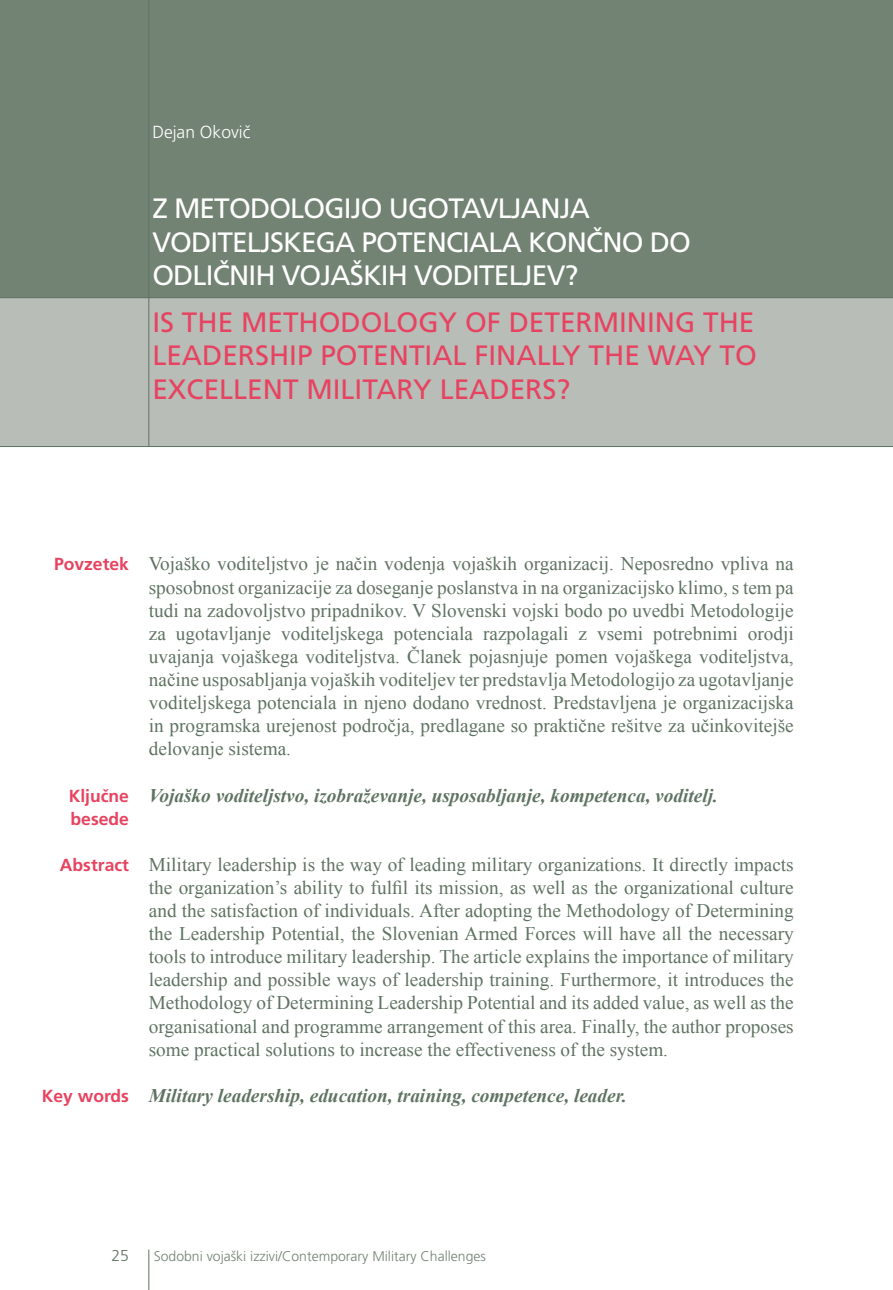
<style>
.page{position:relative;width:893px;height:1290px;background:#fff}
.page>*{position:absolute;margin:0;border:0;box-sizing:border-box;transform-origin:0 0}
.t1{font:28px/33.6px "Frutiger CE";color:#e74360;text-align:justify}
.t2{font:28px/33.6px "Frutiger CE";letter-spacing:-.03em;color:#fff}
.t3{font:19.25px/23.1px "Times New Roman";color:#5f7361;text-align:justify}
.t4{font:italic 700 19.25px "Times New Roman";color:#5f7361}
.t5{font:700 17.5px/23.1px "Frutiger CE";color:#e74360}
.t6{font:300 17.5px "Frutiger CE";color:#fff}
.t7{font:300 15.75px "Frutiger CE";color:#5f7361}
.t8{font:300 14px "Frutiger CE";color:#728273}
</style>
<div class="page">
<hr style="left:148px;top:1249px;width:1px;height:41px;background:#5f7361">
<div style="left:0;top:0;width:893px;height:298px;background:#728273"></div>
<div style="left:0;top:298px;width:893px;height:148px;background:#b8bdb8"></div>
<hr style="left:0;top:297px;width:893px;height:1px;background:#5f7361">
<hr style="left:0;top:446px;width:893px;height:1px;background:#5f7361">
<hr style="left:148px;top:0;width:1px;height:446px;background:#5f7361">
<p class="t6" style="left:152px;top:122px;width:100px">Dejan Okovič</p>
<h1 class="t2" style="left:152px;top:191px;width:540px">Z METODOLOGIJO UGOTAVLJANJA<br>VODITELJSKEGA POTENCIALA KONČNO DO<br>ODLIČNIH VOJAŠKIH VODITELJEV?</h1>
<h1 class="t1" style="left:152px;top:305px;width:606px">IS THE METHODOLOGY OF DETERMINING THE LEADERSHIP POTENTIAL FINALLY THE WAY TO EXCELLENT MILITARY LEADERS?</h1>
<p class="t5" style="left:54px;top:553px;width:76px">Povzetek</p>
<p class="t5" style="left:69px;top:784px;width:62px">Ključne besede</p>
<p class="t5" style="left:60px;top:853px;width:71px">Abstract</p>
<p class="t5" style="left:42px;top:1084px;width:89px">Key words</p>
<p class="t3" style="left:149px;top:552px;width:646px">Vojaško voditeljstvo je način vodenja vojaških organizacij. Neposredno vpliva na sposobnost organizacije za doseganje poslanstva in na organizacijsko klimo, s tem pa tudi na zadovoljstvo pripadnikov. V Slovenski vojski bodo po uvedbi Metodologije za ugotavljanje voditeljskega potenciala razpolagali z vsemi potrebnimi orodji uvajanja vojaškega voditeljstva. Članek pojasnjuje pomen vojaškega voditeljstva, načine usposabljanja vojaških voditeljev ter predstavlja Metodologijo za ugotavljanje voditeljskega potenciala in njeno dodano vrednost. Predstavljena je organizacijska in programska urejenost področja, predlagane so praktične rešitve za učinkovitejše delovanje sistema.</p>
<p class="t4" style="left:149px;top:782px;width:570px">Vojaško voditeljstvo, izobraževanje, usposabljanje, kompetenca, voditelj.</p>
<p class="t3" style="left:149px;top:852px;width:646px">Military leadership is the way of leading military organizations. It directly impacts the organization’s ability to fulfil its mission, as well as the organizational culture and the satisfaction of individuals. After adopting the Methodology of Determining the Leadership Potential, the Slovenian Armed Forces will have all the necessary tools to introduce military leadership. The article explains the importance of military leadership and possible ways of leadership training. Furthermore, it introduces the Methodology of Determining Leadership Potential and its added value, as well as the organisational and programme arrangement of this area. Finally, the author proposes some practical solutions to increase the effectiveness of the system.</p>
<p class="t4" style="left:149px;top:1082px;width:480px">Military leadership, education, training, competence, leader.</p>
<p class="t7" style="left:111px;top:1246px;width:19px">25</p>
<p class="t8" style="left:154px;top:1247px;width:334px">Sodobni vojaški izzivi/Contemporary Military Challenges</p>
</div>
